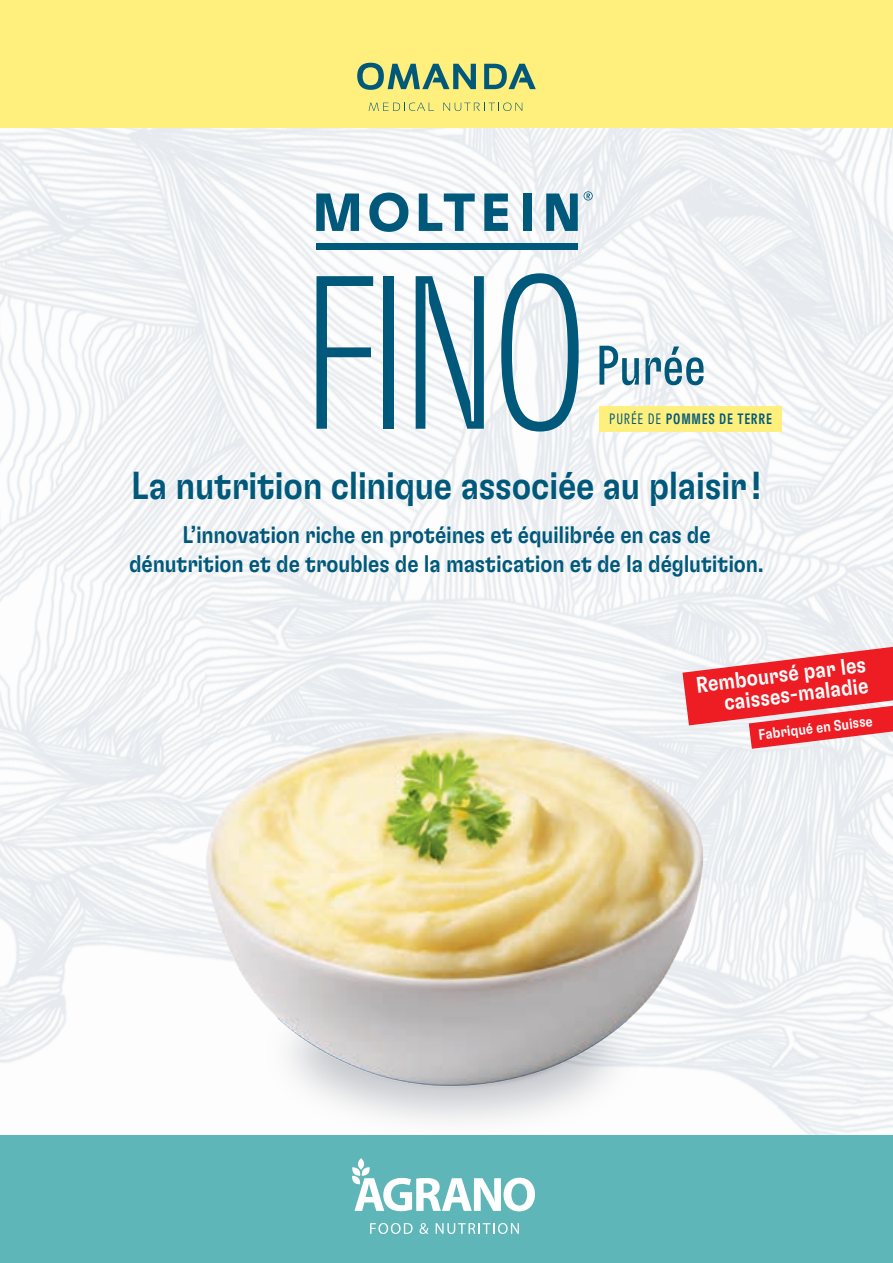
<style>
.page{position:relative;width:893px;height:1263px;background:#fff}
.page>*{position:absolute;margin:0;border:0;box-sizing:border-box;transform-origin:0 0}
.t1{font:extra-condensed 55.5px "GT Flexa";color:#00587a}
.t2{font:500 condensed 39px "GT Flexa";letter-spacing:-.01em;color:#00587a}
.t3{font:500 condensed 24px/28.8px "GT Flexa";letter-spacing:-.005em;color:#00587a;text-align:center}
.t4{font:500 condensed 22.5px/21px "GT Flexa";color:#fff;text-align:right}
.t5{font:500 extra-condensed 15px "GT Flexa";letter-spacing:.055em;color:#00587a}
.t6{font:500 condensed 15px "GT Flexa";color:#fff}
.s1{font-weight:300}
</style>
<div class="page">
<img style="left:0;top:128px;width:893px;height:1007px">
<div style="left:0;top:1135px;width:893px;height:128px;background:#5fb6b8"></div>
<svg style="left:352px;top:1158px;width:183px;height:53px"></svg>
<svg style="left:370px;top:1223px;width:43px;height:11px"></svg>
<svg style="left:419px;top:1223px;width:9px;height:11px"></svg>
<svg style="left:436px;top:1223px;width:83px;height:11px"></svg>
<div style="left:0;top:0;width:893px;height:128px;background:#ffef7d"></div>
<svg style="left:484px;top:64px;width:52px;height:25px"></svg>
<svg style="left:357px;top:63px;width:119px;height:27px"></svg>
<svg style="left:443px;top:103px;width:79px;height:8px"></svg>
<svg style="left:369px;top:103px;width:65px;height:8px"></svg>
<svg style="left:584px;top:191px;width:9px;height:9px"></svg>
<svg style="left:546px;top:193px;width:32px;height:38px"></svg>
<div style="left:316px;top:243px;width:262px;height:7px;background:#00587a"></div>
<svg style="left:316px;top:193px;width:43px;height:38px"></svg>
<svg style="left:369px;top:193px;width:39px;height:39px"></svg>
<svg style="left:419px;top:193px;width:56px;height:38px"></svg>
<svg style="left:484px;top:193px;width:24px;height:38px"></svg>
<div style="left:523px;top:193px;width:8px;height:38px;background:#00587a"></div>
<svg style="left:316px;top:276px;width:57px;height:153px"></svg>
<div style="left:383px;top:276px;width:11px;height:153px;background:#00587a"></div>
<svg style="left:416px;top:276px;width:68px;height:153px"></svg>
<svg style="left:501px;top:273px;width:78px;height:158px"></svg>
<div style="left:599px;top:406px;width:183px;height:26px;background:#ffef7d"></div>
<img style="left:169px;top:573px;width:629px;height:562px">
<svg style="left:682px;top:647px;width:211px;height:102px;background:#ee5f64"></svg>
<h1 class="t1" style="left:596px;top:333px;width:111px">Purée</h1>
<p class="t5" style="left:609px;top:410px;width:164px"><span class="s1">PURÉE DE</span> POMMES DE TERRE</p>
<h2 class="t2" style="left:131px;top:462px;width:632px">La nutrition clinique associée au plaisir !</h2>
<p class="t3" style="left:129px;top:519px;width:636px">L’innovation riche en protéines et équilibrée en cas de dénutrition et de troubles de la mastication et de la déglutition.</p>
<p class="t4" style="left:695px;top:674px;width:172px;rotate:-7deg">Remboursé par les caisses-maladie</p>
<p class="t6" style="left:758px;top:725px;width:116px;rotate:-7deg">Fabriqué en Suisse</p>
</div>
